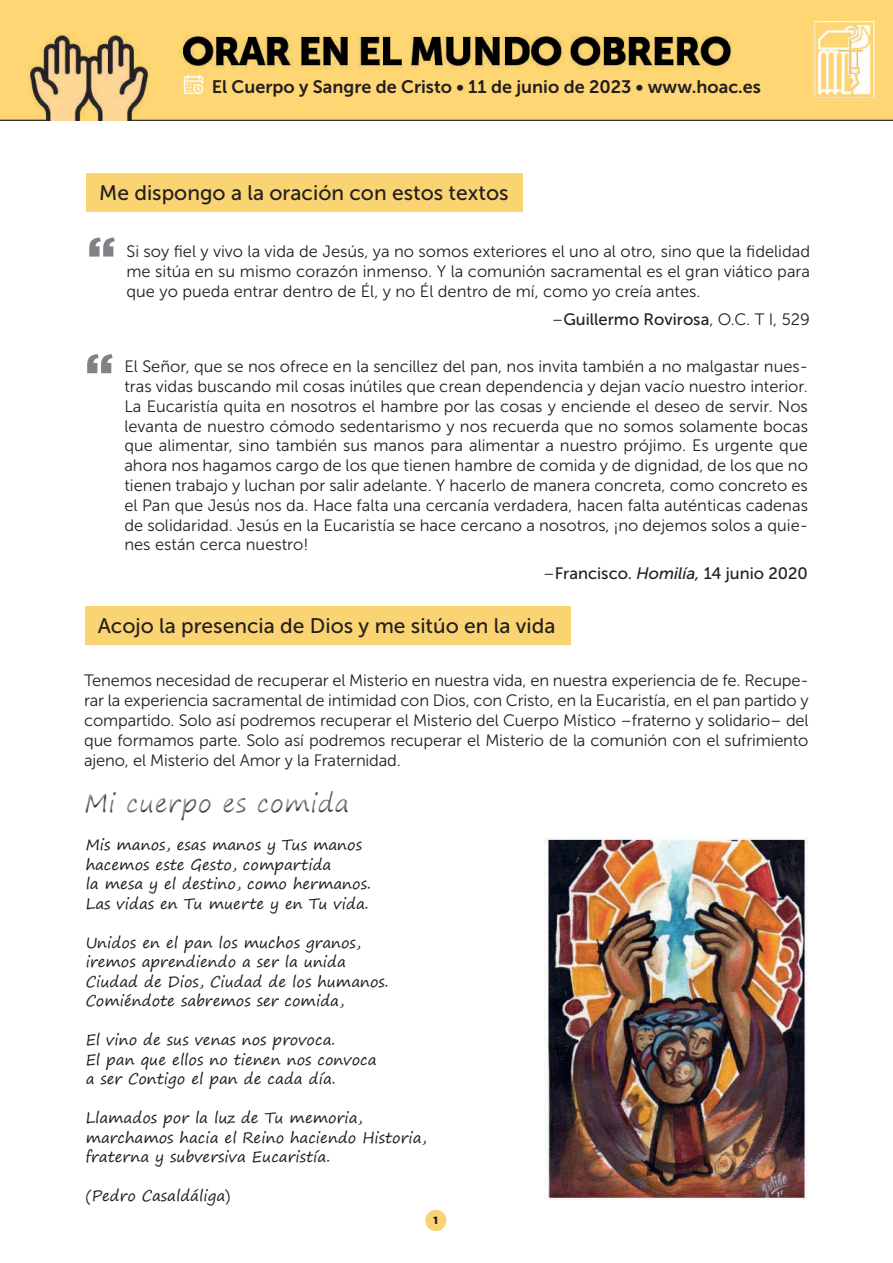
<style>
.page{position:relative;width:893px;height:1263px;background:#fff}
.page>*{position:absolute;margin:0;border:0;box-sizing:border-box;transform-origin:0 0}
.t1{font:900 52.5px "Gotham HTF";color:#808285}
.t2{font:25.5px "Segoe Print";color:#808285}
.t3{font:21px "Museo Sans 500";color:#231f20}
.t4{font:18px "Museo Sans 700";color:#231f20}
.t5{font:16.5px/19.8px "Museo Sans 300";color:#231f20;text-align:justify}
.t6{font:16.5px "Museo Sans 500";color:#231f20}
.t7{font:15px/19.5px "Segoe Print";color:#231f20}
.t8{font:900 10.5px "Gotham HTF";color:#231f20}
.s1{font-family:"Museo Sans 300"}
.s2{font-style:italic}
</style>
<div class="page">
<div style="left:425px;top:1210px;width:21px;height:21px;background:#fad472;border-radius:50%"></div>
<img style="left:0;top:0;width:893px;height:121px">
<div style="left:85px;top:606px;width:485px;height:38px;background:#fad472"></div>
<div style="left:86px;top:173px;width:437px;height:39px;background:#fad472"></div>
<div style="left:82px;top:788px;width:270px;height:36px;background:#231f20;opacity:.75"></div>
<img style="left:545px;top:837px;width:263px;height:362px">
<p class="t4" style="left:212px;top:77px;width:551px">El Cuerpo y Sangre de Cristo • 11 de junio de 2023 • www.hoac.es</p>
<p class="t3" style="left:99px;top:182px;width:411px">Me dispongo a la oración con estos textos</p>
<h1 class="t1" style="left:87px;top:226px;width:30px">“</h1>
<p class="t5" style="left:126px;top:242px;width:685px">Si soy fiel y vivo la vida de Jesús, ya no somos exteriores el uno al otro, sino que la fidelidad me sitúa en su mismo corazón inmenso. Y la comunión sacramental es el gran viático para que yo pueda entrar dentro de Él, y no Él dentro de mí, como yo creía antes.</p>
<p class="t6" style="left:552px;top:310px;width:260px"><span class="s1">–</span>Guillermo Rovirosa<span class="s1">, O.C. T I, 529</span></p>
<h1 class="t1" style="left:85px;top:342px;width:30px">“</h1>
<p class="t5" style="left:124px;top:357px;width:685px">El Señor, que se nos ofrece en la sencillez del pan, nos invita también a no malgastar nues&shy;tras vidas buscando mil cosas inútiles que crean dependencia y dejan vacío nuestro interior.<br>La Eucaristía quita en nosotros el hambre por las cosas y enciende el deseo de servir. Nos levanta de nuestro cómodo sedentarismo y nos recuerda que no somos solamente bocas que alimentar, sino también sus manos para alimentar a nuestro prójimo. Es urgente que ahora nos hagamos cargo de los que tienen hambre de comida y de dignidad, de los que no tienen trabajo y luchan por salir adelante. Y hacerlo de manera concreta, como concreto es el Pan que Jesús nos da. Hace falta una cercanía verdadera, hacen falta auténticas cadenas de solidaridad. Jesús en la Eucaristía se hace cercano a nosotros, ¡no dejemos solos a quie&shy;nes están cerca nuestro!</p>
<p class="t6" style="left:543px;top:564px;width:266px"><span class="s1">–</span>Francisco. <span class="s2">Homilía,</span> 14 junio 2020</p>
<p class="t3" style="left:98px;top:614px;width:459px">Acojo la presencia de Dios y me sitúo en la vida</p>
<p class="t5" style="left:84px;top:671px;width:726px">Tenemos necesidad de recuperar el Misterio en nuestra vida, en nuestra experiencia de fe. Recupe&shy;rar la experiencia sacramental de intimidad con Dios, con Cristo, en la Eucaristía, en el pan partido y compartido. Solo así podremos recuperar el Misterio del Cuerpo Místico –fraterno y solidario– del que formamos parte. Solo así podremos recuperar el Misterio de la comunión con el sufrimiento ajeno, el Misterio del Amor y la Fraternidad.</p>
<h2 class="t2" style="left:84px;top:780px;width:267px">Mi cuerpo es comida</h2>
<p class="t7" style="left:86px;top:835px;width:287px">Mis manos, esas manos y Tus manos hacemos este Gesto, compartida<br>la mesa y el destino, como hermanos.<br>Las vidas en Tu muerte y en Tu vida.</p>
<p class="t7" style="left:86px;top:932px;width:305px">Unidos en el pan los muchos granos, iremos aprendiendo a ser la unida Ciudad de Dios, Ciudad de los humanos.<br>Comiéndote sabremos ser comida,</p>
<p class="t7" style="left:86px;top:1030px;width:292px">El vino de sus venas nos provoca.<br>El pan que ellos no tienen nos convoca a ser Contigo el pan de cada día.</p>
<p class="t7" style="left:86px;top:1108px;width:343px">Llamados por la luz de Tu memoria, marchamos hacia el Reino haciendo Historia, fraterna y subversiva Eucaristía.</p>
<p class="t7" style="left:86px;top:1186px;width:146px">(Pedro Casaldáliga)</p>
<p class="t8" style="left:434px;top:1214px;width:6px">1</p>
</div>
